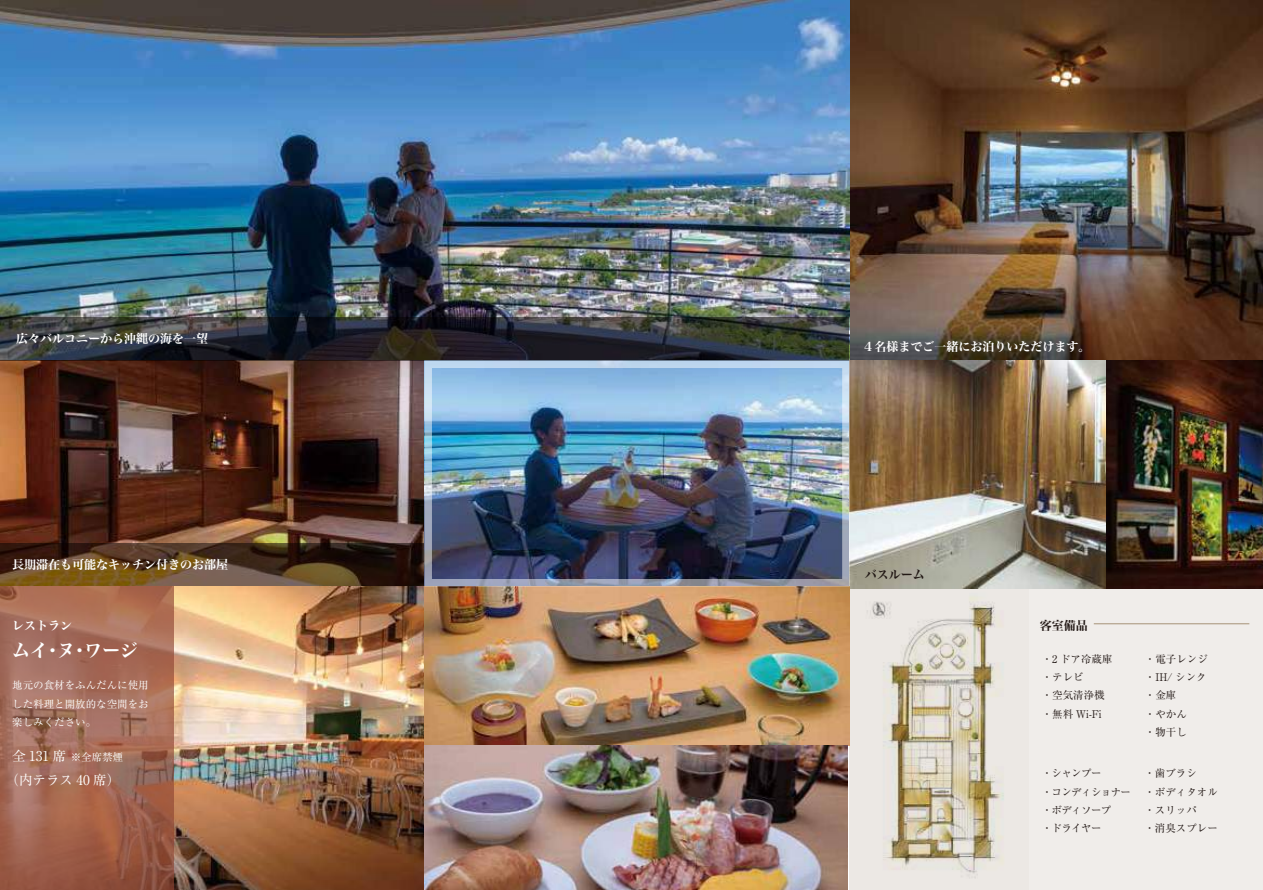
<style>
.page{position:relative;width:1263px;height:890px;background:#fff}
.page>*{position:absolute;margin:0;border:0;box-sizing:border-box;transform-origin:0 0}
.t1{font:18px "Hiragino Min W7 90 ms RKSJ H";color:#fff}
.t2{font:13.5px/23.7px "Ryumin Pro";color:#fff;text-align:center}
.t3{font:12px "Hiragino Min W7 90 ms RKSJ H";color:#fff}
.t4{font:12px "Hiragino Min W7 90 ms RKSJ H";color:#221815}
.t5{font:10.5px/18.3px "Ryumin Pro";color:#221815}
.t6{font:10.5px/18.3px "Ryumin Pro";color:#fff;text-align:justify}
.t7{font:10.5px/18.3px "Ryumin Pro";letter-spacing:-.06em;color:#221815}
.s1{font-size:10.5px}
</style>
<div class="page">
<img style="left:0;top:0;width:1263px;height:588px">
<div style="left:849px;top:588px;width:414px;height:302px;background:#ece8e4"></div>
<div style="left:1029px;top:588px;width:234px;height:302px;background:#f0edea"></div>
<hr style="left:1094px;top:623px;width:155px;height:1px;background:#a69378">
<img style="left:858px;top:544px;width:162px;height:334px">
<svg style="left:0;top:317px;width:849px;height:44px;background:#2c2e32"></svg>
<svg style="left:0;top:543px;width:424px;height:43px;background:#4f371f"></svg>
<img style="left:174px;top:586px;width:250px;height:304px">
<svg style="left:0;top:586px;width:174px;height:304px;background:#a26955"></svg>
<img style="left:424px;top:586px;width:426px;height:160px">
<img style="left:424px;top:746px;width:424px;height:144px">
<img style="left:424px;top:361px;width:426px;height:225px">
<p class="t3" style="left:16px;top:332px;width:194px">広々バルコニーから沖縄の海を一望</p>
<p class="t3" style="left:12px;top:559px;width:218px">長期滞在も可能なキッチン付きのお部屋</p>
<p class="t3" style="left:12px;top:619px;width:61px">レストラン</p>
<h1 class="t1" style="left:12px;top:641px;width:127px">ムイ･ヌ･ワージ</h1>
<p class="t6" style="left:12px;top:676px;width:138px">地元の食材をふんだんに使用した料理と開放的な空間をお楽しみください。</p>
<p class="t2" style="left:6px;top:743px;width:119px">全 131 席 <span class="s1">※全席禁煙</span>（内テラス 40 席）</p>
<p class="t3" style="left:862px;top:340px;width:229px">４名様までご一緒にお泊りいただけます。</p>
<p class="t4" style="left:865px;top:568px;width:61px">バスルーム</p>
<p class="t4" style="left:1040px;top:619px;width:49px">客室備品</p>
<p class="t5" style="left:1042px;top:649px;width:72px">・2 ドア冷蔵庫・テレビ<br>・空気清浄機・無料 Wi-Fi</p>
<p class="t5" style="left:1145px;top:649px;width:64px">・電子レンジ・IH/ シンク・金庫<br>・やかん<br>・物干し</p>
<p class="t7" style="left:1042px;top:763px;width:91px">・シャンプー<br>・コンディショナー・ボディソープ<br>・ドライヤー</p>
<p class="t5" style="left:1144px;top:763px;width:75px">・歯ブラシ<br>・ボディタオル・スリッパ<br>・消臭スプレー</p>
</div>
